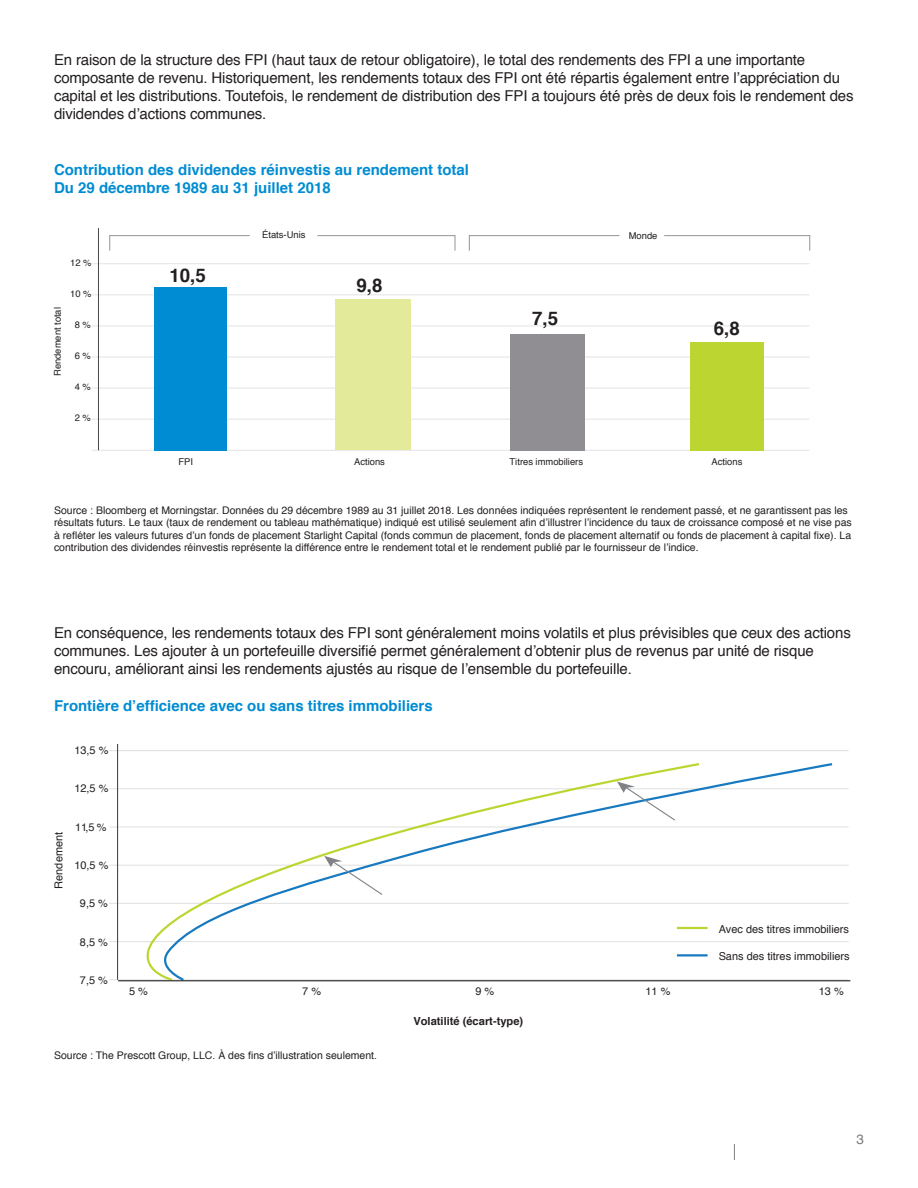
<style>
.page{position:relative;width:918px;height:1188px;background:#fff}
.page>*{position:absolute;margin:0;border:0;box-sizing:border-box;transform-origin:0 0}
.t1{font:700 18.75px "Helvetica";color:#231f20}
.t2{font:15px/18px "Helvetica";letter-spacing:-.01em;color:#231f20}
.t3{font:700 15px/18px "Helvetica";color:#008cd2}
.t4{font:13.5px "Helvetica";color:#7b797d}
.t5{font:700 11.1px "Helvetica";color:#231f20}
.t6{font:10.95px "Helvetica";color:#231f20}
.t7{font:10.5px/12.6px "Helvetica";color:#231f20}
.t8{font:9.45px "Helvetica";color:#231f20}
</style>
<div class="page">
<svg style="left:734px;top:1144px;width:1px;height:16px"></svg>
<hr style="left:92px;top:263px;width:718px;height:1px;background:#e2e3e3">
<hr style="left:92px;top:294px;width:718px;height:1px;background:#e2e3e3">
<hr style="left:92px;top:326px;width:718px;height:1px;background:#e2e3e3">
<hr style="left:92px;top:357px;width:718px;height:1px;background:#e2e3e3">
<hr style="left:92px;top:388px;width:718px;height:1px;background:#e2e3e3">
<hr style="left:92px;top:419px;width:718px;height:1px;background:#e2e3e3">
<hr style="left:92px;top:450px;width:718px;height:1px;background:#e2e3e3">
<hr style="left:98px;top:228px;width:1px;height:222px;background:#484948">
<svg style="left:109px;top:235px;width:702px;height:16px"></svg>
<div style="left:336px;top:299px;width:75px;height:151px;background:#e3ea99"></div>
<div style="left:154px;top:287px;width:73px;height:163px;background:#008cd2"></div>
<div style="left:690px;top:342px;width:74px;height:108px;background:#bcd531"></div>
<div style="left:510px;top:334px;width:74px;height:116px;background:#908e92"></div>
<hr style="left:109px;top:750px;width:740px;height:1px;background:#e2e3e3">
<hr style="left:109px;top:788px;width:740px;height:1px;background:#e2e3e3">
<hr style="left:109px;top:826px;width:740px;height:2px;background:#e2e3e3">
<hr style="left:109px;top:865px;width:740px;height:1px;background:#e2e3e3">
<hr style="left:109px;top:903px;width:740px;height:1px;background:#e2e3e3">
<hr style="left:109px;top:941px;width:740px;height:1px;background:#e2e3e3">
<hr style="left:109px;top:979px;width:740px;height:1px;background:#e2e3e3">
<hr style="left:117px;top:744px;width:1px;height:236px;background:#484948">
<svg style="left:156px;top:763px;width:678px;height:219px"></svg>
<svg style="left:324px;top:856px;width:60px;height:40px"></svg>
<svg style="left:617px;top:782px;width:59px;height:40px"></svg>
<hr style="left:677px;top:927px;width:31px;height:2px;background:#bcd531">
<hr style="left:677px;top:954px;width:31px;height:2px;background:#1779bf">
<hr style="left:118px;top:980px;width:732px;height:1px;background:#231f20">
<p class="t2" style="left:54px;top:51px;width:801px">En raison de la structure des FPI (haut taux de retour obligatoire), le total des rendements des FPI a une importante composante de revenu. Historiquement, les rendements totaux des FPI ont été répartis également entre l’appréciation du capital et les distributions. Toutefois, le rendement de distribution des FPI a toujours été près de deux fois le rendement des dividendes d’actions communes.</p>
<h2 class="t3" style="left:54px;top:161px;width:417px">Contribution des dividendes réinvestis au rendement total<br>Du 29 décembre 1989 au 31 juillet 2018</h2>
<p class="t8" style="left:50px;top:376px;width:70px;rotate:-90deg">Rendement total</p>
<p class="t8" style="left:70px;top:256px;width:23px">12 %</p>
<p class="t8" style="left:70px;top:287px;width:23px">10 %</p>
<p class="t8" style="left:75px;top:318px;width:18px">8 %</p>
<p class="t8" style="left:75px;top:349px;width:18px">6 %</p>
<p class="t8" style="left:75px;top:379px;width:18px">4 %</p>
<p class="t8" style="left:75px;top:410px;width:18px">2 %</p>
<h1 class="t1" style="left:169px;top:260px;width:38px">10,5</h1>
<p class="t8" style="left:262px;top:228px;width:45px">États-Unis</p>
<p class="t8" style="left:629px;top:229px;width:30px">Monde</p>
<h1 class="t1" style="left:357px;top:271px;width:28px">9,8</h1>
<h1 class="t1" style="left:532px;top:303px;width:28px">7,5</h1>
<h1 class="t1" style="left:714px;top:313px;width:28px">6,8</h1>
<p class="t8" style="left:179px;top:454px;width:16px">FPI</p>
<p class="t8" style="left:354px;top:454px;width:32px">Actions</p>
<p class="t8" style="left:510px;top:454px;width:75px">Titres immobiliers</p>
<p class="t8" style="left:712px;top:454px;width:32px">Actions</p>
<p class="t7" style="left:54px;top:504px;width:799px">Source : Bloomberg et Morningstar. Données du 29 décembre 1989 au 31 juillet 2018. Les données indiquées représentent le rendement passé, et ne garantissent pas les résultats futurs. Le taux (taux de rendement ou tableau mathématique) indiqué est utilisé seulement afin d’illustrer l’incidence du taux de croissance composé et ne vise pas à refléter les valeurs futures d’un fonds de placement Starlight Capital (fonds commun de placement, fonds de placement alternatif ou fonds de placement à capital fixe). La contribution des dividendes réinvestis représente la différence entre le rendement total et le rendement publié par le fournisseur de l’indice.</p>
<p class="t2" style="left:54px;top:624px;width:798px">En conséquence, les rendements totaux des FPI sont généralement moins volatils et plus prévisibles que ceux des actions communes. Les ajouter à un portefeuille diversifié permet généralement d’obtenir plus de revenus par unité de risque encouru, améliorant ainsi les rendements ajustés au risque de l’ensemble du portefeuille.</p>
<h2 class="t3" style="left:54px;top:697px;width:380px">Frontière d’efficience avec ou sans titres immobiliers</h2>
<p class="t6" style="left:74px;top:742px;width:36px">13,5 %</p>
<p class="t6" style="left:50px;top:889px;width:58px;rotate:-90deg">Rendement</p>
<p class="t6" style="left:74px;top:780px;width:36px">12,5 %</p>
<p class="t6" style="left:75px;top:818px;width:33px">11,5 %</p>
<p class="t6" style="left:74px;top:857px;width:36px">10,5 %</p>
<p class="t6" style="left:80px;top:895px;width:30px">9,5 %</p>
<p class="t6" style="left:80px;top:933px;width:30px">8,5 %</p>
<p class="t6" style="left:80px;top:972px;width:30px">7,5 %</p>
<p class="t6" style="left:719px;top:921px;width:132px">Avec des titres immobiliers</p>
<p class="t6" style="left:719px;top:948px;width:133px">Sans des titres immobiliers</p>
<p class="t6" style="left:129px;top:983px;width:20px">5 %</p>
<p class="t6" style="left:302px;top:983px;width:20px">7 %</p>
<p class="t6" style="left:475px;top:983px;width:20px">9 %</p>
<p class="t6" style="left:646px;top:983px;width:26px">11 %</p>
<p class="t6" style="left:819px;top:983px;width:26px">13 %</p>
<p class="t5" style="left:413px;top:1013px;width:111px">Volatilité (écart-type)</p>
<p class="t7" style="left:54px;top:1049px;width:325px">Source : The Prescott Group, LLC. À des fins d’illustration seulement.</p>
<p class="t4" style="left:856px;top:1129px;width:9px">3</p>
</div>
